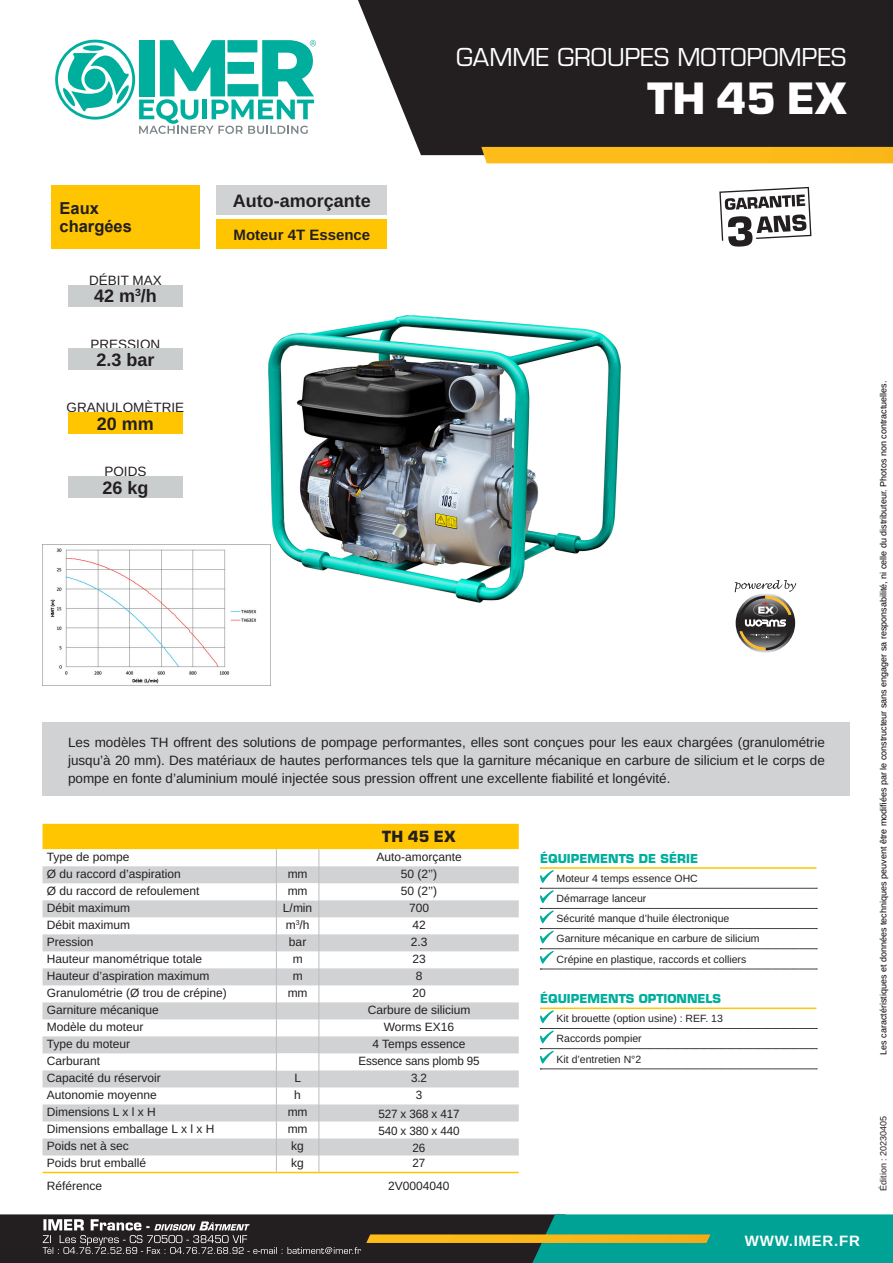
<style>
.page{position:relative;width:893px;height:1263px;background:#fff}
.page>*{position:absolute;margin:0;border:0;box-sizing:border-box;transform-origin:0 0}
.t1{font:700 42px "Eurostile LT Std";color:#fff}
.t2{font:24px "Eurostile LT Std";color:#fff}
.t3{font:700 18px "Arimo";color:#231f20}
.t4{font:700 16.5px "Arial";color:#231f20}
.t5{font:700 15px "Arimo";color:#231f20}
.t6{font:700 15px "Arimo";letter-spacing:.05em;color:#fff}
.t7{font:700 15px "Eurostile LT Std";color:#231f20}
.t8{font:13.5px/18px "Arimo";color:#231f20;text-align:justify}
.Tablo{font:12px "Arimo";color:#231f20}
._4-SpecificNoir-Lg1{font:12px "Arimo";letter-spacing:-.01em;color:#231f20}
.t9{font:700 12px "Eurostile LT Std";color:#00ae9e}
.Tablo_Centré{font:12px "Arimo";color:#231f20}
.t10{font:10.5px "Arimo";color:#231f20}
.t11{font:9px "Arimo";color:#000}
.t12{font:9px "Arimo";color:#231f20}
</style>
<div class="page">
<div style="left:358px;top:0;width:535px;height:155px;background:#231f20"></div>
<div style="left:481px;top:147px;width:412px;height:16px;background:#fdbc19"></div>
<svg style="left:0;top:1214px;width:893px;height:49px;background:#2f6254"></svg>
<svg style="left:55px;top:40px;width:261px;height:94px"></svg>
<div style="left:51px;top:185px;width:149px;height:64px;background:#ffc500"></div>
<div style="left:217px;top:185px;width:170px;height:30px;background:#d1d2d4"></div>
<div style="left:217px;top:219px;width:170px;height:29px;background:#ffc500"></div>
<svg style="left:719px;top:187px;width:92px;height:60px"></svg>
<div style="left:68px;top:285px;width:115px;height:21px;background:#cacdce"></div>
<img style="left:268px;top:316px;width:352px;height:286px">
<div style="left:68px;top:349px;width:115px;height:21px;background:#cacdce"></div>
<div style="left:68px;top:412px;width:115px;height:22px;background:#ffc500"></div>
<div style="left:68px;top:476px;width:115px;height:21px;background:#cacdce"></div>
<svg style="left:735px;top:580px;width:61px;height:70px"></svg>
<div style="left:43px;top:722px;width:807px;height:74px;background:#d1d2d4"></div>
<svg style="left:43px;top:824px;width:476px;height:348px"></svg>
<hr style="left:43px;top:1172px;width:233px;height:1px;background:#ffc500">
<hr style="left:276px;top:1172px;width:43px;height:1px;background:#ffc500">
<hr style="left:319px;top:1172px;width:200px;height:1px;background:#ffc500">
<hr style="left:540px;top:867px;width:276px;height:2px;background:#ffc500">
<svg style="left:540px;top:870px;width:277px;height:100px"></svg>
<svg style="left:540px;top:1069px;width:277px;height:1px"></svg>
<hr style="left:540px;top:1007px;width:276px;height:2px;background:#ffc500">
<svg style="left:540px;top:1010px;width:277px;height:53px"></svg>
<img style="left:50px;top:545px;width:220px;height:139px">
<p class="t2" style="left:456px;top:43px;width:391px">GAMME GROUPES MOTOPOMPES</p>
<p class="t1" style="left:647px;top:72px;width:200px">TH 45 EX</p>
<p class="t4" style="left:60px;top:196px;width:41px">Eaux</p>
<p class="t4" style="left:60px;top:214px;width:74px">chargées</p>
<p class="t8" style="left:89px;top:271px;width:74px">DÉBIT MAX</p>
<p class="t3" style="left:94px;top:283px;width:64px">42 m<sup>3</sup>/h</p>
<p class="t8" style="left:91px;top:335px;width:71px">PRESSION</p>
<p class="t3" style="left:96px;top:347px;width:60px">2.3 bar</p>
<p class="t8" style="left:67px;top:399px;width:119px">GRANULOMÈTRIE</p>
<p class="t3" style="left:97px;top:411px;width:59px">20 mm</p>
<p class="t8" style="left:104px;top:463px;width:44px">POIDS</p>
<p class="t3" style="left:102px;top:475px;width:48px">26 kg</p>
<p class="t3" style="left:233px;top:188px;width:140px">Auto-amorçante</p>
<p class="t5" style="left:234px;top:225px;width:138px">Moteur 4T Essence</p>
<p class="t8" style="left:68px;top:734px;width:758px">Les modèles TH offrent des solutions de pompage performantes, elles sont conçues pour les eaux chargées (granulométrie jusqu’à 20 mm). Des matériaux de hautes performances tels que la garniture mécanique en carbure de silicium et le corps de pompe en fonte d’aluminium moulé injectée sous pression offrent une excellente fiabilité et longévité.</p>
<p class="t7" style="left:382px;top:827px;width:75px">TH 45 EX</p>
<p class="Tablo" style="left:47px;top:849px;width:84px">Type de pompe</p>
<p class="Tablo" style="left:376px;top:849px;width:87px">Auto-amorçante</p>
<p class="Tablo" style="left:47px;top:866px;width:136px">Ø du raccord d’aspiration</p>
<p class="Tablo_Centré" style="left:288px;top:866px;width:21px">mm</p>
<p class="Tablo" style="left:401px;top:866px;width:38px">50 (2’’)</p>
<p class="Tablo" style="left:47px;top:883px;width:154px">Ø du raccord de refoulement</p>
<p class="Tablo_Centré" style="left:288px;top:883px;width:21px">mm</p>
<p class="Tablo" style="left:401px;top:883px;width:38px">50 (2’’)</p>
<p class="Tablo" style="left:47px;top:900px;width:85px">Débit maximum</p>
<p class="Tablo_Centré" style="left:283px;top:900px;width:31px">L/min</p>
<p class="Tablo" style="left:409px;top:900px;width:22px">700</p>
<p class="Tablo" style="left:47px;top:917px;width:85px">Débit maximum</p>
<p class="Tablo" style="left:286px;top:917px;width:25px">m<sup>3</sup>/h</p>
<p class="Tablo" style="left:412px;top:917px;width:15px">42</p>
<p class="Tablo" style="left:47px;top:934px;width:48px">Pression</p>
<p class="Tablo" style="left:289px;top:934px;width:19px">bar</p>
<p class="Tablo" style="left:411px;top:934px;width:18px">2.3</p>
<p class="Tablo" style="left:47px;top:951px;width:157px">Hauteur manométrique totale</p>
<p class="Tablo" style="left:293px;top:951px;width:11px">m</p>
<p class="Tablo" style="left:412px;top:951px;width:15px">23</p>
<p class="Tablo" style="left:47px;top:968px;width:164px">Hauteur d’aspiration maximum</p>
<p class="Tablo" style="left:293px;top:968px;width:11px">m</p>
<p class="Tablo" style="left:416px;top:968px;width:8px">8</p>
<p class="Tablo" style="left:47px;top:985px;width:182px">Granulométrie (Ø trou de crépine)</p>
<p class="Tablo" style="left:288px;top:985px;width:21px">mm</p>
<p class="Tablo" style="left:412px;top:985px;width:15px">20</p>
<p class="Tablo" style="left:47px;top:1002px;width:114px">Garniture mécanique</p>
<p class="Tablo" style="left:368px;top:1002px;width:104px">Carbure de silicium</p>
<p class="Tablo" style="left:47px;top:1019px;width:98px">Modèle du moteur</p>
<p class="Tablo" style="left:384px;top:1019px;width:72px">Worms EX16</p>
<p class="Tablo" style="left:47px;top:1036px;width:85px">Type du moteur</p>
<p class="Tablo" style="left:372px;top:1036px;width:95px">4 Temps essence</p>
<p class="Tablo" style="left:47px;top:1053px;width:55px">Carburant</p>
<p class="_4-SpecificNoir-Lg1" style="left:358px;top:1053px;width:123px">Essence sans plomb 95</p>
<p class="Tablo" style="left:47px;top:1070px;width:116px">Capacité du réservoir</p>
<p class="Tablo_Centré" style="left:295px;top:1070px;width:8px">L</p>
<p class="_4-SpecificNoir-Lg1" style="left:411px;top:1070px;width:17px">3.2</p>
<p class="Tablo" style="left:47px;top:1087px;width:112px">Autonomie moyenne</p>
<p class="Tablo_Centré" style="left:294px;top:1087px;width:8px">h</p>
<p class="_4-SpecificNoir-Lg1" style="left:416px;top:1087px;width:8px">3</p>
<p class="Tablo" style="left:47px;top:1104px;width:110px">Dimensions L x l x H</p>
<p class="Tablo_Centré" style="left:288px;top:1104px;width:21px">mm</p>
<p class="_4-SpecificNoir-Lg1" style="left:378px;top:1106px;width:83px">527 x 368 x 417</p>
<p class="Tablo" style="left:47px;top:1121px;width:169px">Dimensions emballage L x l x H</p>
<p class="Tablo_Centré" style="left:288px;top:1121px;width:21px">mm</p>
<p class="_4-SpecificNoir-Lg1" style="left:378px;top:1123px;width:83px">540 x 380 x 440</p>
<p class="Tablo" style="left:47px;top:1138px;width:84px">Poids net à sec</p>
<p class="Tablo_Centré" style="left:291px;top:1138px;width:14px">kg</p>
<p class="_4-SpecificNoir-Lg1" style="left:413px;top:1140px;width:14px">26</p>
<p class="Tablo" style="left:47px;top:1155px;width:101px">Poids brut emballé</p>
<p class="Tablo_Centré" style="left:291px;top:1155px;width:14px">kg</p>
<p class="_4-SpecificNoir-Lg1" style="left:413px;top:1155px;width:14px">27</p>
<p class="Tablo" style="left:47px;top:1177px;width:57px">Référence</p>
<p class="Tablo_Centré" style="left:388px;top:1177px;width:63px">2V0004040</p>
<p class="t9" style="left:540px;top:851px;width:160px">ÉQUIPEMENTS DE SÉRIE</p>
<p class="t10" style="left:557px;top:871px;width:143px">Moteur 4 temps essence OHC</p>
<p class="t10" style="left:557px;top:891px;width:91px">Démarrage lanceur</p>
<p class="t10" style="left:557px;top:911px;width:174px">Sécurité manque d’huile électronique</p>
<p class="t10" style="left:557px;top:931px;width:205px">Garniture mécanique en carbure de silicium</p>
<p class="t10" style="left:557px;top:952px;width:191px">Crépine en plastique, raccords et colliers</p>
<p class="t9" style="left:540px;top:991px;width:183px">ÉQUIPEMENTS OPTIONNELS</p>
<p class="t10" style="left:557px;top:1011px;width:168px">Kit brouette (option usine) : REF. 13</p>
<p class="t10" style="left:557px;top:1031px;width:87px">Raccords pompier</p>
<p class="t10" style="left:557px;top:1051px;width:86px">Kit d’entretien N°2</p>
<p class="t6" style="left:745px;top:1230px;width:116px">WWW.IMER.FR</p>
<p class="t11" style="left:877px;top:1054px;width:675px;rotate:-90deg">Les caractéristiques et données techniques peuvent être modifiées par le constructeur sans engager sa responsabilité, ni celle du distributeur. Photos non contractuelles.</p>
<p class="t12" style="left:877px;top:1191px;width:77px;rotate:-90deg">Édition : 20230405</p>
</div>
